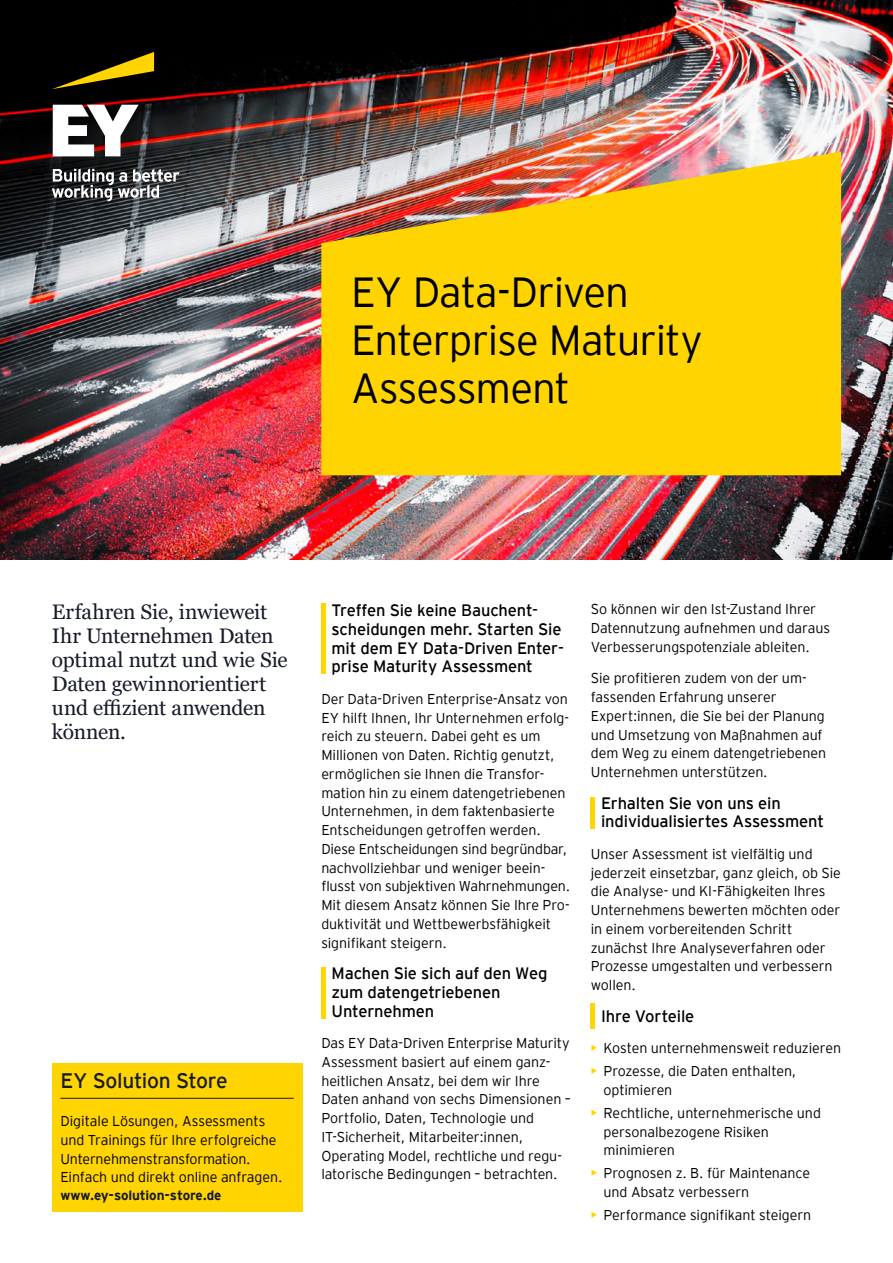
<style>
.page{position:relative;width:893px;height:1263px;background:#fff}
.page>*{position:absolute;margin:0;border:0;box-sizing:border-box;transform-origin:0 0}
.t1{font:300 42px/48px "EY Interstate";letter-spacing:-.025em;color:#000}
.t2{font:21px/24px "Georgia Pro";letter-spacing:-.01em;color:#161b28}
.t3{font:21px "EY Interstate";letter-spacing:-.015em;color:#161b28}
.t4{font:16.5px/18.8px "EY Interstate";letter-spacing:-.01em;color:#000}
.t5{font:300 14.25px/18.8px "EY Interstate";letter-spacing:-.005em;color:#000}
.t6{font:700 13.5px "EY Interstate";letter-spacing:-.01em;color:#161b28}
.s1{font-weight:400;color:#ffd400}
</style>
<div class="page">
<img style="left:0;top:0;width:893px;height:559px">
<div style="left:321px;top:603px;width:5px;height:70px;background:#ffd400"></div>
<div style="left:321px;top:967px;width:5px;height:51px;background:#ffd400"></div>
<hr style="left:591px;top:797px;width:4px;height:32px;background:#ffd400">
<hr style="left:591px;top:1003px;width:4px;height:26px;background:#ffd400">
<div style="left:29px;top:31px;width:170px;height:191px;background:#000;opacity:.3"></div>
<svg style="left:52px;top:52px;width:102px;height:37px;background:#423700"></svg>
<svg style="left:52px;top:105px;width:127px;height:96px"></svg>
<svg style="left:321px;top:152px;width:520px;height:323px;background:#f7c811"></svg>
<div style="left:52px;top:1063px;width:250px;height:148px;background:#ffd400"></div>
<hr style="left:60px;top:1098px;width:234px;height:1px;background:#161b28">
<h1 class="t1" style="left:351px;top:266px;width:353px">EY Data-Driven<br>Enterprise Maturity<br>Assessment</h1>
<h2 class="t2" style="left:52px;top:601px;width:237px">Erfahren Sie, inwieweit<br>Ihr Unternehmen Daten optimal nutzt und wie Sie<br>Daten gewinnorientiert und effizient anwenden können.</h2>
<h2 class="t3" style="left:60px;top:1066px;width:169px">EY Solution Store</h2>
<p class="t5" style="left:60px;top:1111px;width:224px">Digitale Lösungen, Assessments und Trainings für Ihre erfolgreiche Unternehmenstransformation.<br>Einfach und direkt online anfragen.</p>
<p class="t6" style="left:60px;top:1186px;width:163px">www.ey-solution-store.de</p>
<p class="t4" style="left:332px;top:600px;width:234px">Treffen Sie keine Bauchent&shy;scheidungen mehr. Starten Sie mit dem EY Data-Driven Enter&shy;prise Maturity Assessment</p>
<p class="t5" style="left:321px;top:688px;width:250px">Der Data-Driven Enterprise-Ansatz von EY hilft Ihnen, Ihr Unternehmen erfolg&shy;reich zu steuern. Dabei geht es um Millionen von Daten. Richtig genutzt, ermöglichen sie Ihnen die Transfor&shy;mation hin zu einem datengetriebenen Unternehmen, in dem faktenbasierte Entscheidungen getroffen werden.<br>Diese Entscheidungen sind begründbar, nachvollziehbar und weniger beein&shy;flusst von subjektiven Wahrnehmungen.<br>Mit diesem Ansatz können Sie Ihre Pro&shy;duktivität und Wettbewerbsfähigkeit signifikant steigern.</p>
<p class="t4" style="left:332px;top:963px;width:217px">Machen Sie sich auf den Weg zum datengetriebenen<br>Unternehmen</p>
<p class="t5" style="left:321px;top:1033px;width:251px">Das EY Data-Driven Enterprise Maturity Assessment basiert auf einem ganz&shy;heitlichen Ansatz, bei dem wir Ihre Daten anhand von sechs Dimensionen – Portfolio, Daten, Technologie und IT-Sicherheit, Mitarbeiter:innen, Operating Model, rechtliche und regu&shy;latorische Bedingungen – betrachten.</p>
<p class="t5" style="left:591px;top:599px;width:241px">So können wir den Ist-Zustand Ihrer<br>Datennutzung aufnehmen und daraus<br>Verbesserungspotenziale ableiten.</p>
<p class="t5" style="left:591px;top:668px;width:237px">Sie profitieren zudem von der um&shy;fassenden Erfahrung unserer<br>Expert:innen, die Sie bei der Planung und Umsetzung von Maßnahmen auf dem Weg zu einem datengetriebenen<br>Unternehmen unterstützen.</p>
<p class="t4" style="left:601px;top:792px;width:224px">Erhalten Sie von uns ein individualisiertes Assessment</p>
<p class="t5" style="left:591px;top:843px;width:252px">Unser Assessment ist vielfältig und jederzeit einsetzbar, ganz gleich, ob Sie die Analyse- und KI-Fähigkeiten Ihres Unternehmens bewerten möchten oder in einem vorbereitenden Schritt zunächst Ihre Analyseverfahren oder Prozesse umgestalten und verbessern wollen.</p>
<p class="t4" style="left:601px;top:1005px;width:95px">Ihre Vorteile</p>
<p class="t5" style="left:591px;top:1038px;width:252px"><span class="s1">•</span> Kosten unternehmensweit reduzieren</p>
<p class="t5" style="left:603px;top:1061px;width:194px;text-indent:-13px"><span class="s1">•</span> Prozesse, die Daten enthalten, optimieren</p>
<p class="t5" style="left:603px;top:1102px;width:219px;text-indent:-13px"><span class="s1">•</span> Rechtliche, unternehmerische und personalbezogene Risiken minimieren</p>
<p class="t5" style="left:603px;top:1163px;width:208px;text-indent:-13px"><span class="s1">•</span> Prognosen z. B. für Maintenance und Absatz verbessern</p>
<p class="t5" style="left:591px;top:1205px;width:222px"><span class="s1">•</span> Performance signifikant steigern</p>
</div>
